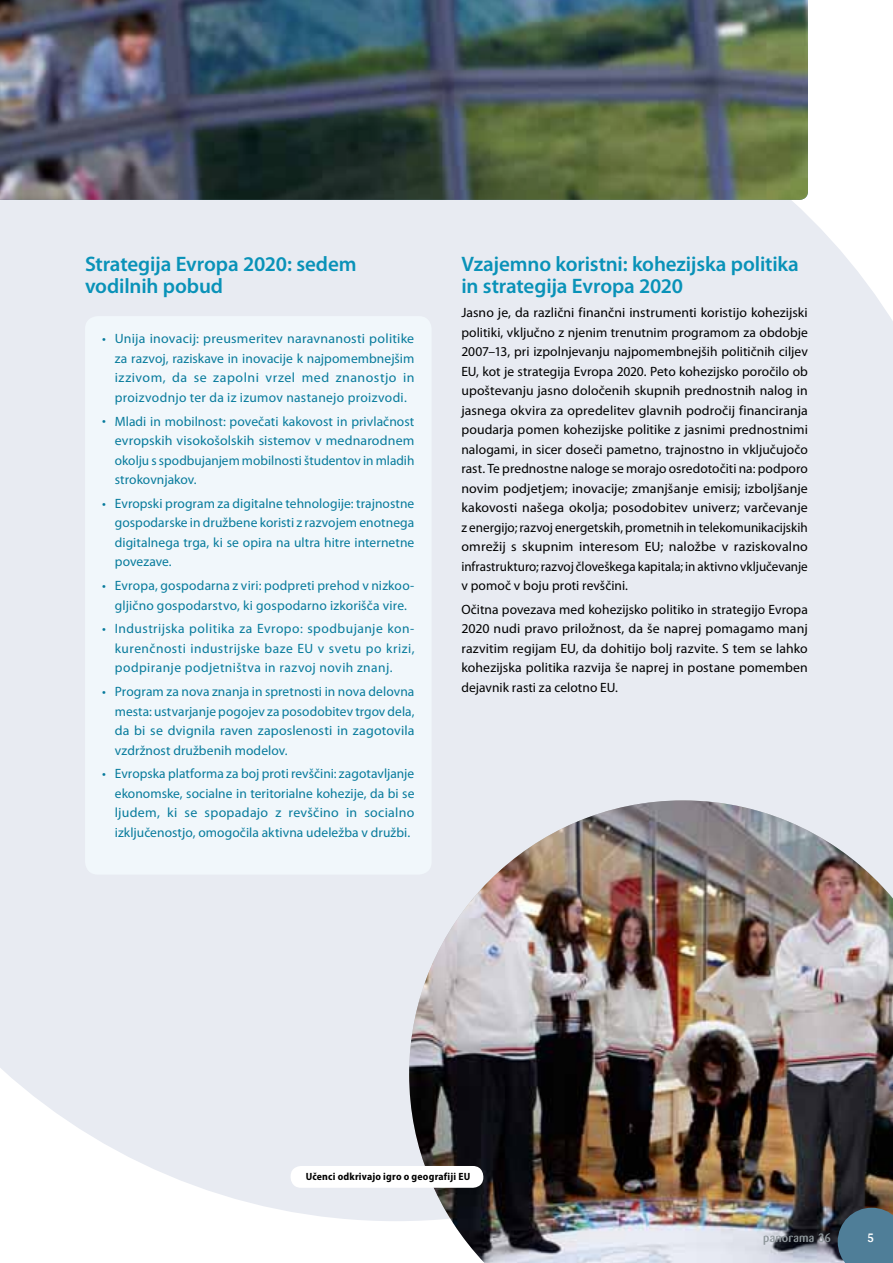
<style>
.page{position:relative;width:893px;height:1263px;background:#fff}
.page>*{position:absolute;margin:0;border:0;box-sizing:border-box;transform-origin:0 0}
.t1{font:600 21px/22.5px "Myriad Pro";letter-spacing:-.005em;color:#0992b8}
.t2{font:13.5px/19.5px "Myriad Pro";letter-spacing:.01em;color:#077b9c;text-align:justify}
.t3{font:13.5px/19.5px "Myriad Pro";letter-spacing:.005em;color:#000;text-align:justify}
.t4{font:500 12px "Barmeno";letter-spacing:.02em;color:#90989c}
.t5{font:500 12px "Barmeno";color:#fff}
.t6{font:700 semi-condensed 10.5px "Myriad Pro";letter-spacing:.02em;color:#000}
</style>
<div class="page">
<div style="left:0;top:200px;width:893px;height:1021px;background:#e8ebf2"></div>
<img style="left:409px;top:800px;width:484px;height:463px">
<img style="left:0;top:0;width:808px;height:200px">
<svg style="left:838px;top:1208px;width:55px;height:55px;background:#4c758c"></svg>
<div style="left:291px;top:1166px;width:192px;height:22px;background:#fff;border-radius:10px"></div>
<div style="left:85px;top:316px;width:347px;height:558px;background:#f1f7fb;border-radius:13px"></div>
<h1 class="t1" style="left:85px;top:252px;width:273px">Strategija Evropa 2020: sedem vodilnih pobud</h1>
<p class="t2" style="left:115px;top:329px;width:301px;text-indent:-13px">• Unija inovacij: preusmeritev naravnanosti politike za razvoj, raziskave in inovacije k najpomembnejšim izzivom, da se zapolni vrzel med znanostjo in proizvodnjo ter da iz izumov nastanejo proizvodi.</p>
<p class="t2" style="left:115px;top:411px;width:301px;text-indent:-13px">• Mladi in mobilnost: povečati kakovost in privlačnost evropskih visokošolskih sistemov v mednarodnem okolju s spodbujanjem mobilnosti študentov in mladih strokovnjakov.</p>
<p class="t2" style="left:115px;top:493px;width:301px;text-indent:-13px">• Evropski program za digitalne tehnologije: trajnostne gospodarske in družbene koristi z razvojem enotnega digitalnega trga, ki se opira na ultra hitre internetne povezave.</p>
<p class="t2" style="left:102px;top:575px;width:314px;text-align:center">• Evropa, gospodarna z viri: podpreti prehod v nizkoo&shy;gljično gospodarstvo, ki gospodarno izkorišča vire.</p>
<p class="t2" style="left:115px;top:619px;width:301px;text-indent:-13px">• Industrijska politika za Evropo: spodbujanje kon&shy;kurenčnosti industrijske baze EU v svetu po krizi, podpiranje podjetništva in razvoj novih znanj.</p>
<p class="t2" style="left:115px;top:681px;width:301px;text-indent:-13px">• Program za nova znanja in spretnosti in nova delovna mesta: ustvarjanje pogojev za posodobitev trgov dela, da bi se dvignila raven zaposlenosti in zagotovila vzdržnost družbenih modelov.</p>
<p class="t2" style="left:115px;top:764px;width:301px;text-indent:-13px">• Evropska platforma za boj proti revščini: zagotavljanje ekonomske, socialne in teritorialne kohezije, da bi se ljudem, ki se spopadajo z revščino in socialno izključenostjo, omogočila aktivna udeležba v družbi.</p>
<h1 class="t1" style="left:461px;top:252px;width:339px">Vzajemno koristni: kohezijska politika in strategija Evropa 2020</h1>
<p class="t3" style="left:461px;top:303px;width:348px">Jasno je, da različni finančni instrumenti koristijo kohezijski politiki, vključno z njenim trenutnim programom za obdobje 2007–13, pri izpolnjevanju najpomembnejših političnih ciljev EU, kot je strategija Evropa 2020. Peto kohezijsko poročilo ob upoštevanju jasno določenih skupnih prednostnih nalog in jasnega okvira za opredelitev glavnih področij financiranja poudarja pomen kohezijske politike z jasnimi prednostnimi nalogami, in sicer doseči pametno, trajnostno in vključujočo rast. Te prednostne naloge se morajo osredotočiti na: podporo novim podjetjem; inovacije; zmanjšanje emisij; izboljšanje kakovosti našega okolja; posodobitev univerz; varčevanje z energijo; razvoj energetskih, prometnih in telekomunikacijskih omrežij s skupnim interesom EU; naložbe v raziskovalno infrastrukturo; razvoj človeškega kapitala; in aktivno vključevanje v pomoč v boju proti revščini.</p>
<p class="t3" style="left:461px;top:599px;width:348px">Očitna povezava med kohezijsko politiko in strategijo Evropa 2020 nudi pravo priložnost, da še naprej pomagamo manj razvitim regijam EU, da dohitijo bolj razvite. S tem se lahko kohezijska politika razvija še naprej in postane pomemben dejavnik rasti za celotno EU.</p>
<p class="t6" style="left:306px;top:1171px;width:166px">Učenci odkrivajo igro o geografiji EU</p>
<p class="t4" style="left:763px;top:1230px;width:69px">panorama 36</p>
<p class="t5" style="left:867px;top:1231px;width:8px">5</p>
</div>
